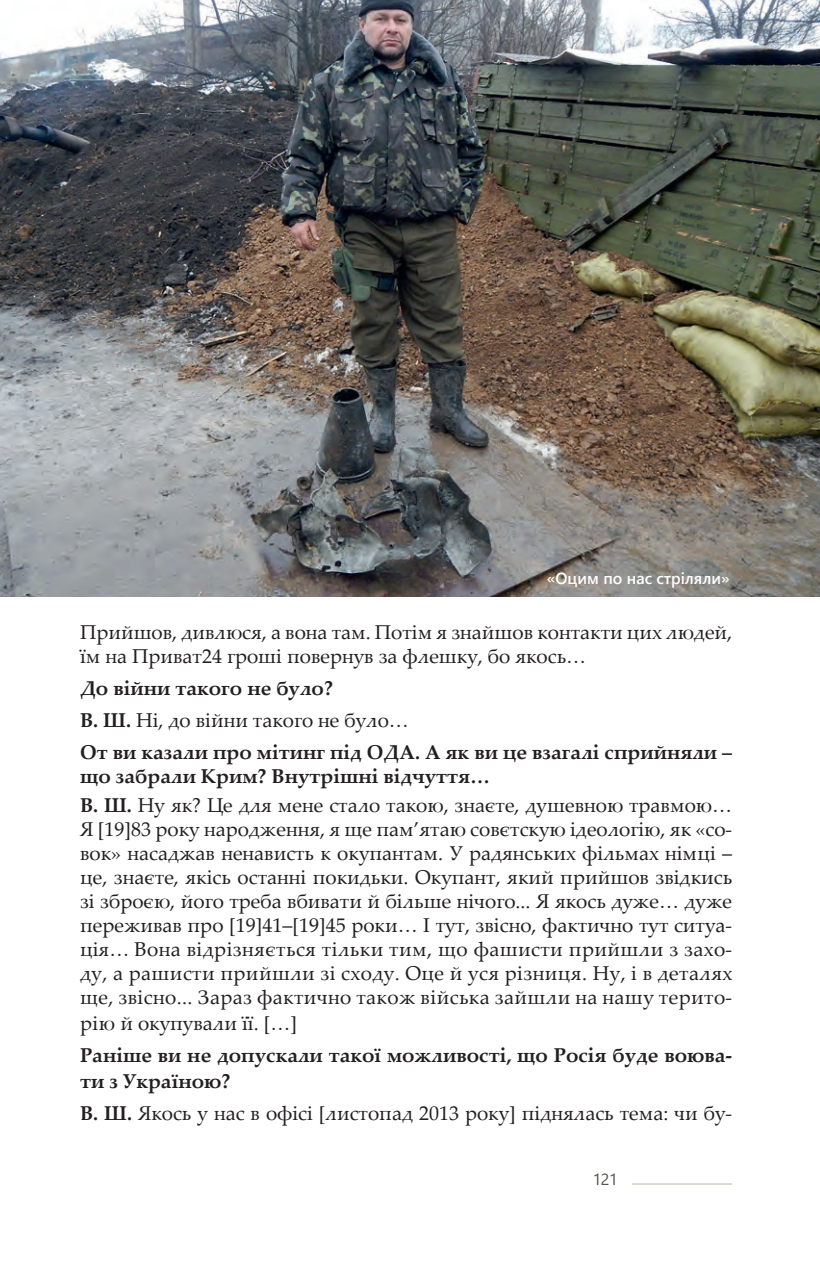
<style>
.page{position:relative;width:820px;height:1261px;background:#fff}
.page>*{position:absolute;margin:0;border:0;box-sizing:border-box;transform-origin:0 0}
.основний_текст1{font:20px/24px "Palatino Linotype";color:#231f20}
.Основний_текст2{font:700 20px/24px "Palatino Linotype";color:#231f20}
.Підпис_фото{font:600 16px "Segoe UI";color:#fff}
.t1{font:16px "Segoe UI";color:#515347}
.s1{font-weight:700}
</style>
<div class="page">
<hr style="left:632px;top:1183px;width:100px;height:1px;background:#bab9a0">
<img style="left:0;top:0;width:820px;height:596px">
<p class="Підпис_фото" style="left:547px;top:563px;width:184px">«Оцим по нас стріляли»</p>
<p class="основний_текст1" style="left:80px;top:620px;width:653px">Прийшов, дивлюся, а вона там. Потім я знайшов контакти цих людей, їм на Приват24 гроші повернув за флешку, бо якось…</p>
<p class="Основний_текст2" style="left:80px;top:675px;width:254px">До війни такого не було?</p>
<p class="основний_текст1" style="left:80px;top:707px;width:330px"><span class="s1">В. Ш.</span> Ні, до війни такого не було…</p>
<p class="Основний_текст2" style="left:80px;top:739px;width:653px">От ви казали про мітинг під ОДА. А як ви це взагалі сприйняли – що забрали Крим? Внутрішні відчуття…</p>
<p class="основний_текст1" style="left:80px;top:792px;width:654px;text-align:justify"><span class="s1">В. Ш.</span> Ну як? Це для мене стало такою, знаєте, душевною травмою… Я [19]83 року народження, я ще пам’ятаю совєтскую ідеологію, як «со&shy;вок» насаджав ненависть к окупантам. У радянських фільмах німці – це, знаєте, якісь останні покидьки. Окупант, який прийшов звідкись зі зброєю, його треба вбивати й більше нічого... Я якось дуже… дуже переживав про [19]41–[19]45 роки… І тут, звісно, фактично тут ситуа&shy;ція… Вона відрізняється тільки тим, що фашисти прийшли з захо&shy;ду, а рашисти прийшли зі сходу. Оце й уся різниця. Ну, і в деталях ще, звісно... Зараз фактично також війська зайшли на нашу терито-</p>
<p class="основний_текст1" style="left:80px;top:1010px;width:218px">рію й окупували її. […]</p>
<p class="Основний_текст2" style="left:80px;top:1041px;width:653px;line-height:26px">Раніше ви не допускали такої можливості, що Росія буде воюва&shy;ти з Україною?</p>
<p class="основний_текст1" style="left:80px;top:1099px;width:653px"><span class="s1">В. Ш.</span> Якось у нас в офісі [листопад 2013 року] піднялась тема: чи бу-</p>
<p class="t1" style="left:593px;top:1164px;width:26px">121</p>
</div>
